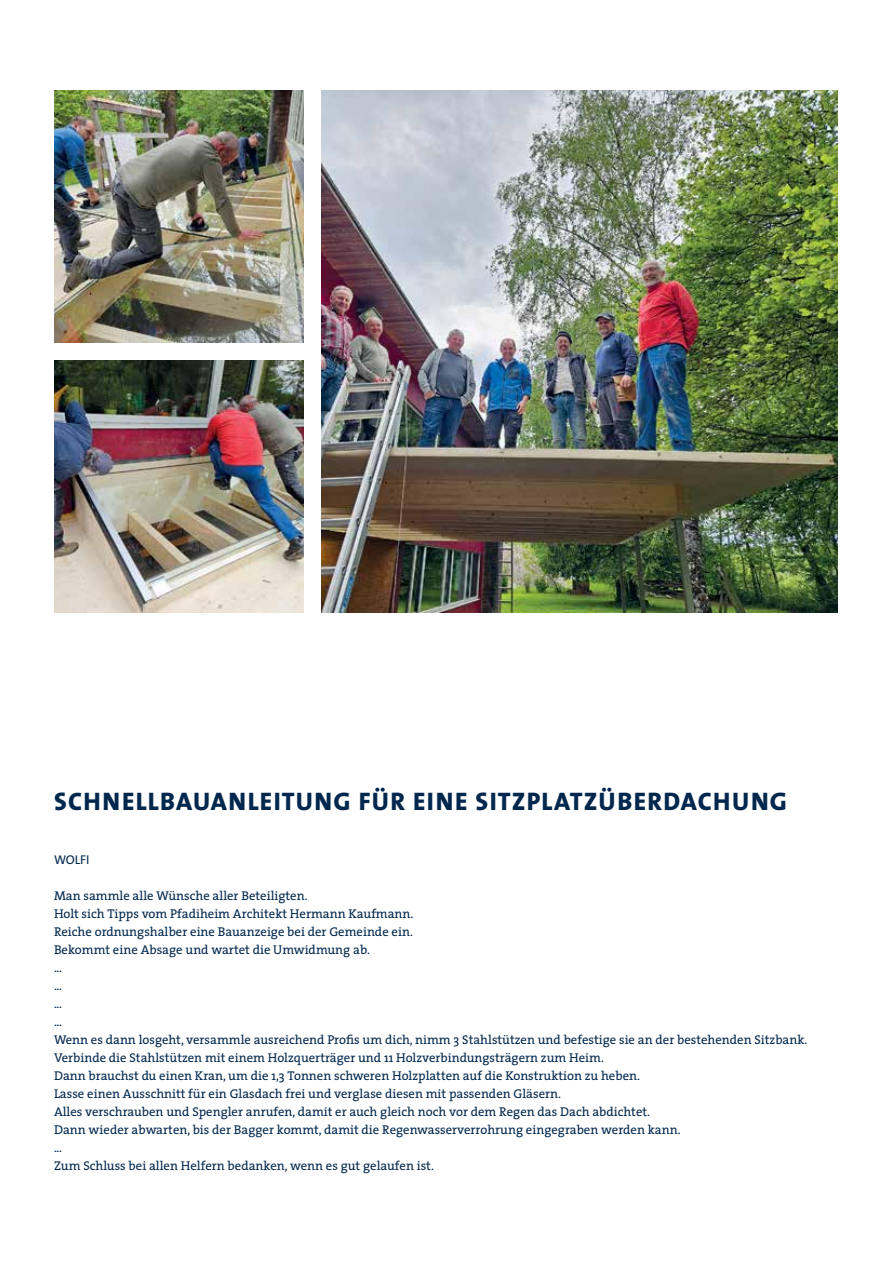
<style>
.page{position:relative;width:893px;height:1263px;background:#fff}
.page>*{position:absolute;margin:0;border:0;box-sizing:border-box;transform-origin:0 0}
.t1{font:800 25.5px "The Sans";letter-spacing:.05em;color:#00274d}
.t2{font:12.75px/18px "The Serif";color:#00274d}
.t3{font:12.75px "The Sans";color:#00274d}
</style>
<div class="page">
<img style="left:321px;top:90px;width:517px;height:522px">
<img style="left:54px;top:90px;width:249px;height:252px">
<img style="left:54px;top:360px;width:249px;height:252px">
<h1 class="t1" style="left:54px;top:780px;width:734px">SCHNELLBAUANLEITUNG FÜR EINE SITZPLATZÜBERDACHUNG</h1>
<p class="t3" style="left:54px;top:849px;width:37px">WOLFI</p>
<p class="t2" style="left:54px;top:886px;width:755px">Man sammle alle Wünsche aller Beteiligten.<br>Holt sich Tipps vom Pfadiheim Architekt Hermann Kaufmann.<br>Reiche ordnungshalber eine Bauanzeige bei der Gemeinde ein.<br>Bekommt eine Absage und wartet die Umwidmung ab.<br>...<br>...<br>...<br>...<br>Wenn es dann losgeht, versammle ausreichend Profis um dich, nimm 3 Stahlstützen und befestige sie an der bestehenden Sitzbank.<br>Verbinde die Stahlstützen mit einem Holzquerträger und 11 Holzverbindungsträgern zum Heim.<br>Dann brauchst du einen Kran, um die 1,3 Tonnen schweren Holzplatten auf die Konstruktion zu heben.<br>Lasse einen Ausschnitt für ein Glasdach frei und verglase diesen mit passenden Gläsern.<br>Alles verschrauben und Spengler anrufen, damit er auch gleich noch vor dem Regen das Dach abdichtet.<br>Dann wieder abwarten, bis der Bagger kommt, damit die Regenwasserverrohrung eingegraben werden kann.<br>...<br>Zum Schluss bei allen Helfern bedanken, wenn es gut gelaufen ist.</p>
</div>
